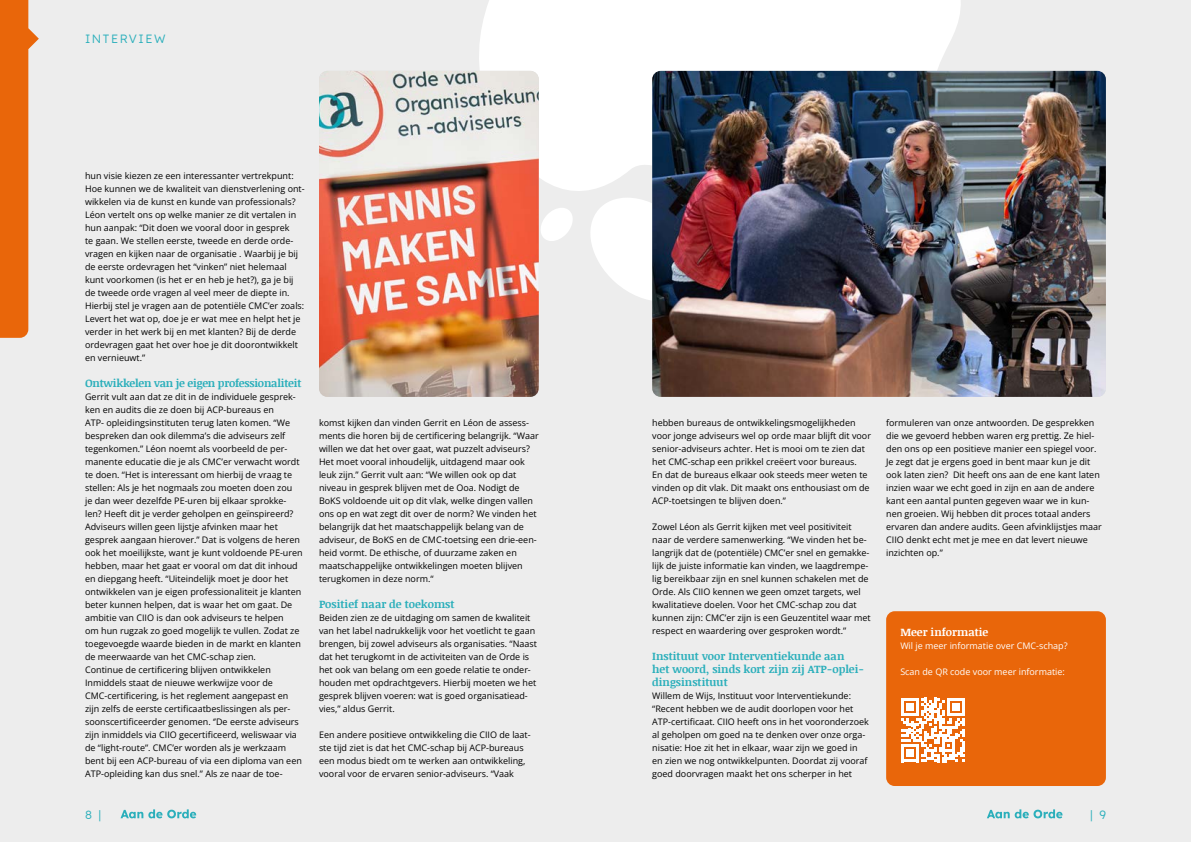
<style>
.page{position:relative;width:1191px;height:842px;background:#ededed}
.page>*{position:absolute;margin:0;border:0;box-sizing:border-box;transform-origin:0 0}
.t1{font:12px "Lexend Deca";letter-spacing:.13em;color:#2bafbb}
.t2{font:700 11px/13px "Noticia Text";color:#2bafbb}
.t3{font:700 11px "Noticia Text";letter-spacing:-.02em;color:#2bafbb}
.t4{font:700 11px "Noticia Text";color:#fff}
.t5{font:9px/13px "Open Sans";color:#000}
.t6{font:9px "Open Sans";color:#fff}
</style>
<div class="page">
<svg style="left:479px;top:0;width:505px;height:191px;background:#fdfdfd"></svg>
<svg style="left:590px;top:198px;width:62px;height:102px"></svg>
<svg style="left:541px;top:208px;width:32px;height:33px"></svg>
<div style="left:886px;top:611px;width:220px;height:175px;background:#e9660a;border-radius:9px"></div>
<svg style="left:901px;top:698px;width:64px;height:64px"></svg>
<img style="left:319px;top:71px;width:220px;height:326px">
<img style="left:652px;top:71px;width:454px;height:326px">
<svg style="left:0;top:0;width:39px;height:338px"></svg>
<svg style="left:120px;top:809px;width:76px;height:9px"></svg>
<svg style="left:987px;top:809px;width:75px;height:9px"></svg>
<h1 class="t1" style="left:85px;top:31px;width:82px">INTERVIEW</h1>
<p class="t5" style="left:85px;top:169px;width:221px">hun visie kiezen ze een interessanter vertrekpunt:<br>Hoe kunnen we de kwaliteit van dienstverlening ont&shy;wikkelen via de kunst en kunde van professionals?<br>Léon vertelt ons op welke manier ze dit vertalen in hun aanpak: “Dit doen we vooral door in gesprek<br>te gaan. We stellen eerste, tweede en derde orde&shy;vragen en kijken naar de organisatie . Waarbij je bij de eerste ordevragen het “vinken” niet helemaal kunt voorkomen (is het er en heb je het?), ga je bij de tweede orde vragen al veel meer de diepte in.<br>Hierbij stel je vragen aan de potentiële CMC’er zoals:<br>Levert het wat op, doe je er wat mee en helpt het je verder in het werk bij en met klanten? Bij de derde ordevragen gaat het over hoe je dit doorontwikkelt en vernieuwt.”</p>
<p class="t3" style="left:85px;top:375px;width:218px">Ontwikkelen van je eigen professionaliteit</p>
<p class="t5" style="left:85px;top:390px;width:219px">Gerrit vult aan dat ze dit in de individuele gesprek&shy;ken en audits die ze doen bij ACP-bureaus en<br>ATP- opleidingsinstituten terug laten komen. “We bespreken dan ook dilemma’s die adviseurs zelf tegenkomen.” Léon noemt als voorbeeld de per&shy;manente educatie die je als CMC’er verwacht wordt te doen. “Het is interessant om hierbij de vraag te stellen: Als je het nogmaals zou moeten doen zou<br>je dan weer dezelfde PE-uren bij elkaar sprokke&shy;len? Heeft dit je verder geholpen en geïnspireerd?<br>Adviseurs willen geen lijstje afvinken maar het gesprek aangaan hierover.” Dat is volgens de heren ook het moeilijkste, want je kunt voldoende PE-uren hebben, maar het gaat er vooral om dat dit inhoud en diepgang heeft. “Uiteindelijk moet je door het ontwikkelen van je eigen professionaliteit je klanten beter kunnen helpen, dat is waar het om gaat. De ambitie van CIIO is dan ook adviseurs te helpen<br>om hun rugzak zo goed mogelijk te vullen. Zodat ze toegevoegde waarde bieden in de markt en klanten de meerwaarde van het CMC-schap zien.<br>Continue de certificering blijven ontwikkelen Inmiddels staat de nieuwe werkwijze voor de CMC-certificering, is het reglement aangepast en zijn zelfs de eerste certificaatbeslissingen als per&shy;soonscertificeerder genomen. ‘’De eerste adviseurs zijn inmiddels via CIIO gecertificeerd, weliswaar via de “light-route”. CMC’er worden als je werkzaam bent bij een ACP-bureau of via een diploma van een ATP-opleiding kan dus snel.” Als ze naar de toe-</p>
<p class="t5" style="left:319px;top:416px;width:221px">komst kijken dan vinden Gerrit en Léon de assess&shy;ments die horen bij de certificering belangrijk. “Waar willen we dat het over gaat, wat puzzelt adviseurs?<br>Het moet vooral inhoudelijk, uitdagend maar ook leuk zijn.” Gerrit vult aan: “We willen ook op dat niveau in gesprek blijven met de Ooa. Nodigt de BoKS voldoende uit op dit vlak, welke dingen vallen ons op en wat zegt dit over de norm? We vinden het belangrijk dat het maatschappelijk belang van de adviseur, de BoKS en de CMC-toetsing een drie-een&shy;heid vormt. De ethische, of duurzame zaken en maatschappelijke ontwikkelingen moeten blijven terugkomen in deze norm.“</p>
<p class="t2" style="left:319px;top:597px;width:137px">Positief naar de toekomst</p>
<p class="t5" style="left:319px;top:611px;width:219px">Beiden zien ze de uitdaging om samen de kwaliteit van het label nadrukkelijk voor het voetlicht te gaan brengen, bij zowel adviseurs als organisaties. “Naast dat het terugkomt in de activiteiten van de Orde is het ook van belang om een goede relatie te onder&shy;houden met opdrachtgevers. Hierbij moeten we het gesprek blijven voeren: wat is goed organisatiead&shy;vies,” aldus Gerrit.</p>
<p class="t5" style="left:319px;top:728px;width:213px">Een andere positieve ontwikkeling die CIIO de laat&shy;ste tijd ziet is dat het CMC-schap bij ACP-bureaus een modus biedt om te werken aan ontwikkeling, vooral voor de ervaren senior-adviseurs. “Vaak</p>
<p class="t5" style="left:652px;top:416px;width:220px">hebben bureaus de ontwikkelingsmogelijkheden voor jonge adviseurs wel op orde maar blijft dit voor senior-adviseurs achter. Het is mooi om te zien dat het CMC-schap een prikkel creëert voor bureaus.<br>En dat de bureaus elkaar ook steeds meer weten te vinden op dit vlak. Dit maakt ons enthousiast om de ACP-toetsingen te blijven doen.”</p>
<p class="t5" style="left:652px;top:520px;width:220px">Zowel Léon als Gerrit kijken met veel positiviteit naar de verdere samenwerking. “We vinden het be&shy;langrijk dat de (potentiële) CMC’er snel en gemakke&shy;lijk de juiste informatie kan vinden, we laagdrempe&shy;lig bereikbaar zijn en snel kunnen schakelen met de Orde. Als CIIO kennen we geen omzet targets, wel kwalitatieve doelen. Voor het CMC-schap zou dat kunnen zijn: CMC’er zijn is een Geuzentitel waar met respect en waardering over gesproken wordt.”</p>
<p class="t2" style="left:652px;top:649px;width:213px">Instituut voor Interventiekunde aan het woord, sinds kort zijn zij ATP-oplei&shy;dingsinstituut</p>
<p class="t5" style="left:652px;top:689px;width:218px">Willem de Wijs, Instituut voor Interventiekunde: “Recent hebben we de audit doorlopen voor het ATP-certificaat. CIIO heeft ons in het vooronderzoek al geholpen om goed na te denken over onze orga&shy;nisatie: Hoe zit het in elkaar, waar zijn we goed in en zien we nog ontwikkelpunten. Doordat zij vooraf goed doorvragen maakt het ons scherper in het</p>
<p class="t5" style="left:886px;top:416px;width:217px">formuleren van onze antwoorden. De gesprekken die we gevoerd hebben waren erg prettig. Ze hiel&shy;den ons op een positieve manier een spiegel voor.<br>Je zegt dat je ergens goed in bent maar kun je dit ook laten zien? Dit heeft ons aan de ene kant laten inzien waar we echt goed in zijn en aan de andere kant een aantal punten gegeven waar we in kun&shy;nen groeien. Wij hebben dit proces totaal anders ervaren dan andere audits. Geen afvinklijstjes maar CIIO denkt echt met je mee en dat levert nieuwe inzichten op.”</p>
<p class="t4" style="left:900px;top:624px;width:90px">Meer informatie</p>
<p class="t6" style="left:900px;top:640px;width:169px">Wil je meer informatie over CMC-schap?</p>
<p class="t6" style="left:900px;top:666px;width:166px">Scan de QR code voor meer informatie:</p>
<h1 class="t1" style="left:85px;top:805px;width:18px">8 |</h1>
<h1 class="t1" style="left:1090px;top:805px;width:17px">| 9</h1>
</div>
